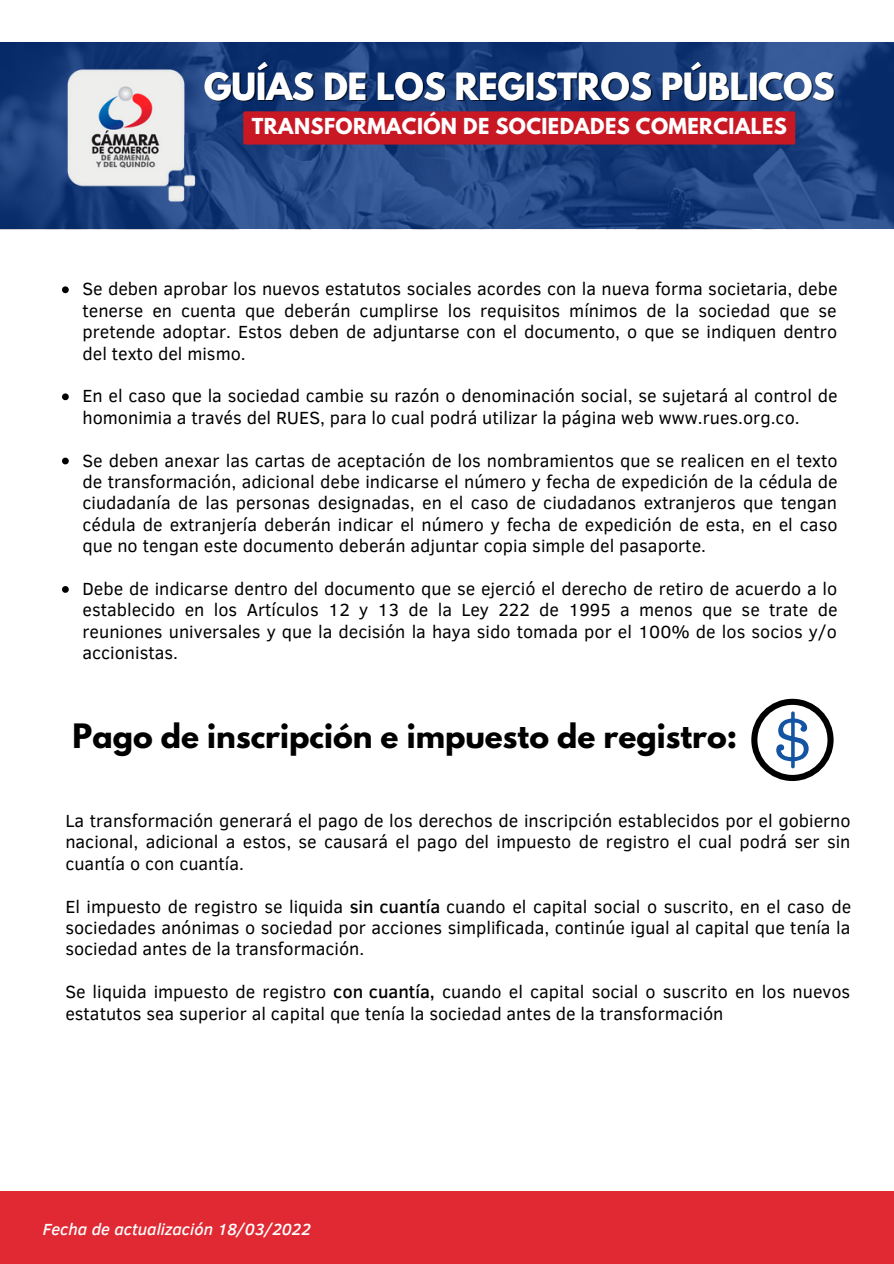
<style>
.page{position:relative;width:894px;height:1264px;background:#fff}
.page>*{position:absolute;margin:0;border:0;box-sizing:border-box;transform-origin:0 0}
.t1{font:700 33px "League Spartan";color:#fff}
.t2{font:700 29.7px "League Spartan";color:#000}
.t3{font:700 19.5px "League Spartan";letter-spacing:.02em;color:#fff}
.t4{font:18px/21.5px "Clear Sans";color:#000;text-align:justify}
.t5{font:italic 500 16.5px "Clear Sans";color:#fff}
.s1{font-weight:500}
</style>
<div class="page">
<div style="left:0;top:1191px;width:893px;height:72px;background:#e02933"></div>
<img style="left:0;top:42px;width:893px;height:187px">
<img style="left:52px;top:65px;width:147px;height:141px">
<div style="left:243px;top:111px;width:552px;height:33px;background:#c81824"></div>
<svg style="left:62px;top:286px;width:7px;height:7px"></svg>
<svg style="left:62px;top:393px;width:7px;height:7px"></svg>
<svg style="left:62px;top:457px;width:7px;height:7px"></svg>
<svg style="left:62px;top:586px;width:7px;height:7px"></svg>
<svg style="left:754px;top:701px;width:76px;height:77px"></svg>
<div style="left:751px;top:698px;width:82px;height:83px;border:6px solid #000;border-radius:50%"></div>
<svg style="left:776px;top:711px;width:32px;height:57px"></svg>
<p class="t1" style="left:204px;top:70px;width:631px">GUÍAS DE LOS REGISTROS PÚBLICOS</p>
<p class="t3" style="left:252px;top:116px;width:536px">TRANSFORMACIÓN DE SOCIEDADES COMERCIALES</p>
<p class="t4" style="left:82px;top:277px;width:756px">Se deben aprobar los nuevos estatutos sociales acordes con la nueva forma societaria, debe tenerse en cuenta que deberán cumplirse los requisitos mínimos de la sociedad que se pretende adoptar. Estos deben de adjuntarse con el documento, o que se indiquen dentro del texto del mismo.</p>
<p class="t4" style="left:82px;top:384px;width:756px">En el caso que la sociedad cambie su razón o denominación social, se sujetará al control de homonimia a través del RUES, para lo cual podrá utilizar la página web www.rues.org.co.</p>
<p class="t4" style="left:82px;top:448px;width:756px">Se deben anexar las cartas de aceptación de los nombramientos que se realicen en el texto de transformación, adicional debe indicarse el número y fecha de expedición de la cédula de ciudadanía de las personas designadas, en el caso de ciudadanos extranjeros que tengan cédula de extranjería deberán indicar el número y fecha de expedición de esta, en el caso que no tengan este documento deberán adjuntar copia simple del pasaporte.</p>
<p class="t4" style="left:82px;top:577px;width:756px">Debe de indicarse dentro del documento que se ejerció el derecho de retiro de acuerdo a lo establecido en los Artículos 12 y 13 de la Ley 222 de 1995 a menos que se trate de reuniones universales y que la decisión la haya sido tomada por el 100% de los socios y/o accionistas.</p>
<p class="t2" style="left:72px;top:721px;width:666px">Pago de inscripción e impuesto de registro:</p>
<p class="t4" style="left:65px;top:809px;width:786px">La transformación generará el pago de los derechos de inscripción establecidos por el gobierno nacional, adicional a estos, se causará el pago del impuesto de registro el cual podrá ser sin cuantía o con cuantía.</p>
<p class="t4" style="left:65px;top:894px;width:787px">El impuesto de registro se liquida <span class="s1">sin cuantía</span> cuando el capital social o suscrito, en el caso de sociedades anónimas o sociedad por acciones simplificada, continúe igual al capital que tenía la sociedad antes de la transformación.</p>
<p class="t4" style="left:65px;top:980px;width:786px">Se liquida impuesto de registro <span class="s1">con cuantía,</span> cuando el capital social o suscrito en los nuevos estatutos sea superior al capital que tenía la sociedad antes de la transformación</p>
<p class="t5" style="left:43px;top:1217px;width:269px">Fecha de actualización 18/03/2022</p>
</div>
